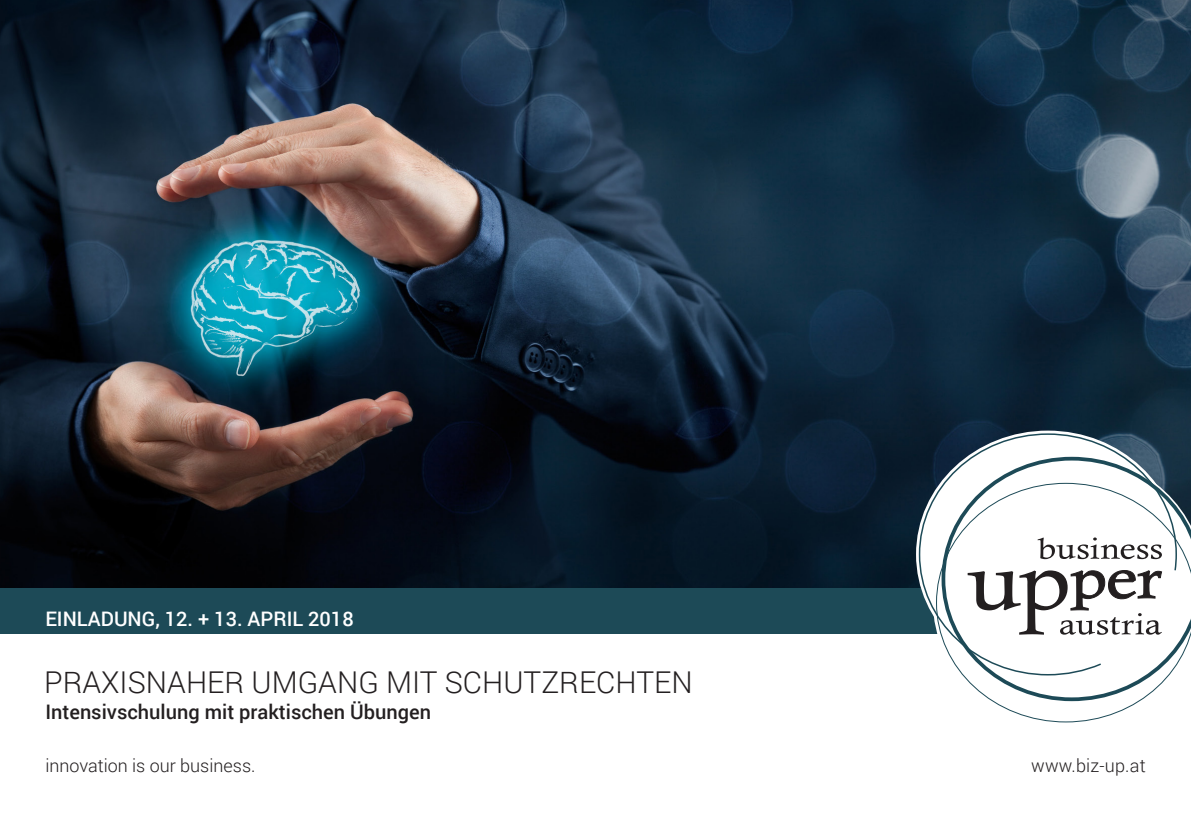
<style>
.page{position:relative;width:1191px;height:840px;background:#fff}
.page>*{position:absolute;margin:0;border:0;box-sizing:border-box;transform-origin:0 0}
.t1{font:300 30px "Roboto";color:#231f20}
.t2{font:500 20px "Roboto";color:#231f20}
.t3{font:500 20px "Roboto";color:#fff}
.t4{font:300 18px "Roboto";color:#231f20}
</style>
<div class="page">
<img style="left:0;top:0;width:1191px;height:588px">
<svg style="left:0;top:0;width:1px;height:253px"></svg>
<div style="left:0;top:588px;width:1135px;height:45px;background:#1d4a57"></div>
<svg style="left:912px;top:427px;width:271px;height:207px;background:#162e3f"></svg>
<svg style="left:918px;top:432px;width:259px;height:202px"></svg>
<svg style="left:941px;top:456px;width:250px;height:26px"></svg>
<svg style="left:936px;top:482px;width:255px;height:240px"></svg>
<svg style="left:1037px;top:537px;width:124px;height:22px"></svg>
<svg style="left:967px;top:569px;width:195px;height:65px"></svg>
<p class="t3" style="left:45px;top:604px;width:310px">EINLADUNG, 12. + 13. APRIL 2018</p>
<p class="t1" style="left:44px;top:661px;width:650px">PRAXISNAHER UMGANG MIT SCHUTZRECHTEN</p>
<p class="t2" style="left:45px;top:697px;width:387px">Intensivschulung mit praktischen Übungen</p>
<p class="t4" style="left:45px;top:752px;width:212px">innovation is our business.</p>
<p class="t4" style="left:1031px;top:752px;width:116px">www.biz-up.at</p>
</div>
